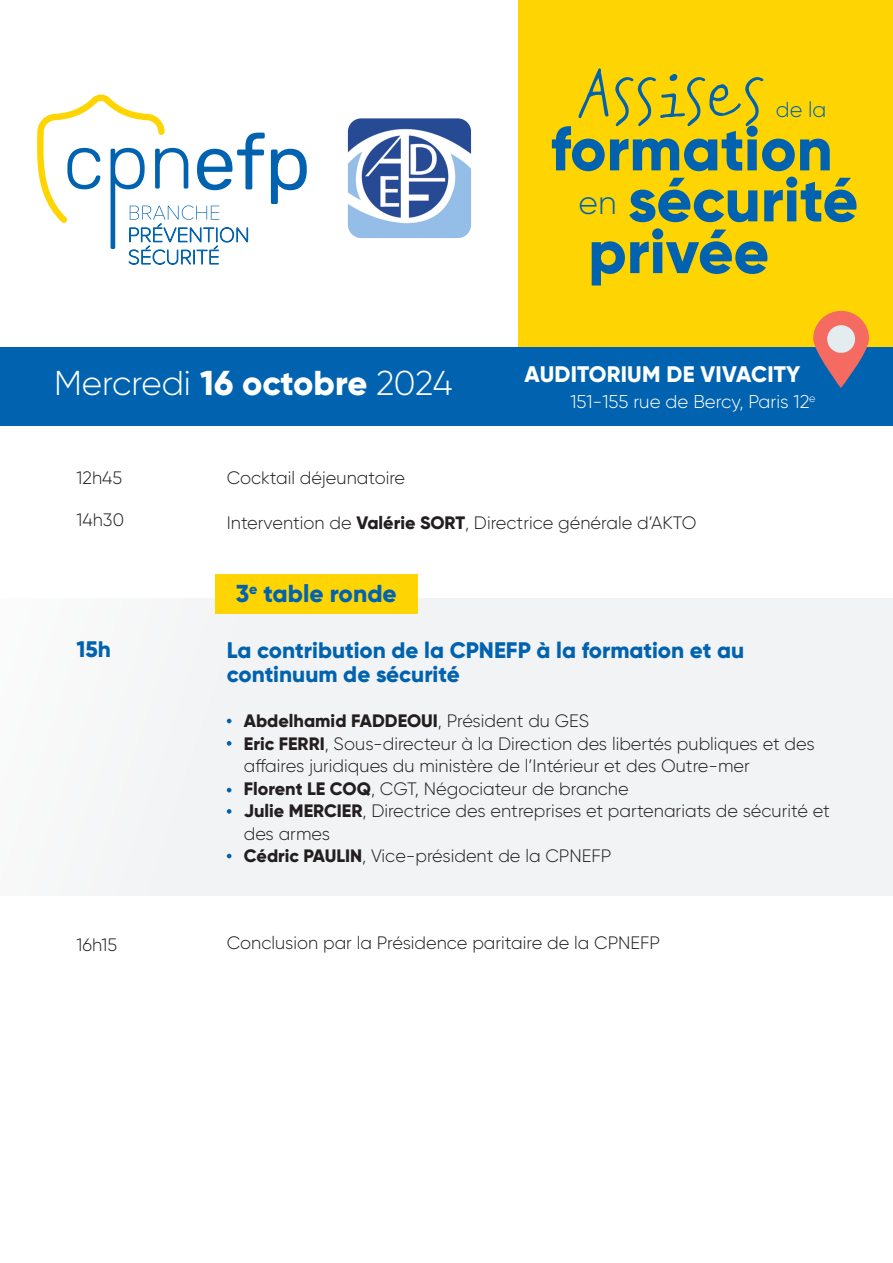
<style>
.page{position:relative;width:893px;height:1263px;background:#fff}
.page>*{position:absolute;margin:0;border:0;box-sizing:border-box;transform-origin:0 0}
.t1{font:73.65px "Good Kitty";color:#0163af}
.t2{font:800 61.8px "Gilroy";color:#0163af}
.t3{font:300 34.5px "Gilroy";letter-spacing:-.005em;color:#fff}
.t4{font:300 33px "Gilroy";color:#0163af}
.t5{font:800 24.45px "Gilroy";color:#0163af}
.t6{font:800 22.5px/24px "Gilroy";color:#0163af}
.t7{font:800 22.5px "Gilroy";letter-spacing:.01em;color:#fff}
.t8{font:300 21.6px "Gilroy";color:#0163af}
.t9{font:300 18.6px "Gilroy";color:#fff}
.t10{font:300 18px/22.5px "Gilroy";color:#231f20}
.t11{font:800 18px "Gilroy";color:#231f20}
.t12{font:300 10.8px "Gilroy";color:#fff}
.s1{font-weight:800}
.s2{font-weight:300}
</style>
<div class="page">
<div style="left:519px;top:0;width:374px;height:348px;background:#fed503"></div>
<svg style="left:37px;top:94px;width:270px;height:170px"></svg>
<img style="left:348px;top:118px;width:123px;height:120px">
<div style="left:0;top:598px;width:893px;height:298px;background:#f2f3f4"></div>
<div style="left:215px;top:574px;width:202px;height:40px;background:#fed503"></div>
<svg style="left:227px;top:719px;width:4px;height:4px"></svg>
<svg style="left:227px;top:741px;width:4px;height:5px"></svg>
<svg style="left:227px;top:788px;width:4px;height:4px"></svg>
<svg style="left:227px;top:809px;width:4px;height:5px"></svg>
<svg style="left:227px;top:854px;width:4px;height:4px"></svg>
<div style="left:0;top:348px;width:893px;height:78px;background:#0163af"></div>
<svg style="left:813px;top:311px;width:56px;height:77px;fill:#f56b61"></svg>
<svg style="left:827px;top:325px;width:28px;height:28px"></svg>
<p class="t3" style="left:54px;top:362px;width:400px">Mercredi <span class="s1">16 octobre</span> 2024</p>
<p class="t1" style="left:578px;top:40px;width:191px">ASSISES</p>
<p class="t8" style="left:776px;top:96px;width:52px">de la</p>
<p class="t2" style="left:551px;top:110px;width:284px">formation</p>
<p class="t4" style="left:578px;top:182px;width:40px">en</p>
<p class="t2" style="left:628px;top:161px;width:232px">sécurité</p>
<p class="t2" style="left:588px;top:213px;width:183px">privée</p>
<p class="t7" style="left:525px;top:360px;width:277px">AUDITORIUM DE VIVACITY</p>
<p class="t9" style="left:570px;top:390px;width:241px">151-155 rue de Bercy, Paris 12</p>
<p class="t12" style="left:809px;top:391px;width:8px">e</p>
<p class="t10" style="left:77px;top:467px;width:47px">12h45</p>
<p class="t10" style="left:77px;top:509px;width:49px">14h30</p>
<p class="t10" style="left:227px;top:467px;width:180px">Cocktail déjeunatoire</p>
<p class="t10" style="left:227px;top:512px;width:471px">Intervention de <span class="s1">Valérie SORT</span>, Directrice générale d’AKTO</p>
<p class="t5" style="left:236px;top:578px;width:163px">3<sup>e</sup> table ronde</p>
<p class="t6" style="left:77px;top:637px;width:36px">15h</p>
<p class="t6" style="left:227px;top:638px;width:519px">La contribution de la CPNEFP à la formation et au continuum de sécurité</p>
<p class="t11" style="left:244px;top:710px;width:347px">Abdelhamid FADDEOUI<span class="s2">, Président du GES</span></p>
<p class="t10" style="left:244px;top:732px;width:572px"><span class="s1">Eric FERRI</span>, Sous-directeur à la Direction des libertés publiques et des affaires juridiques du ministère de l’Intérieur et des Outre-mer</p>
<p class="t10" style="left:244px;top:777px;width:386px"><span class="s1">Florent LE COQ</span>, CGT, Négociateur de branche</p>
<p class="t10" style="left:244px;top:800px;width:588px"><span class="s1">Julie MERCIER</span>, Directrice des entreprises et partenariats de sécurité et des armes</p>
<p class="t10" style="left:244px;top:845px;width:369px"><span class="s1">Cédric PAULIN</span>, Vice-président de la CPNEFP</p>
<p class="t10" style="left:77px;top:933px;width:42px">16h15</p>
<p class="t10" style="left:227px;top:932px;width:435px">Conclusion par la Présidence paritaire de la CPNEFP</p>
</div>
